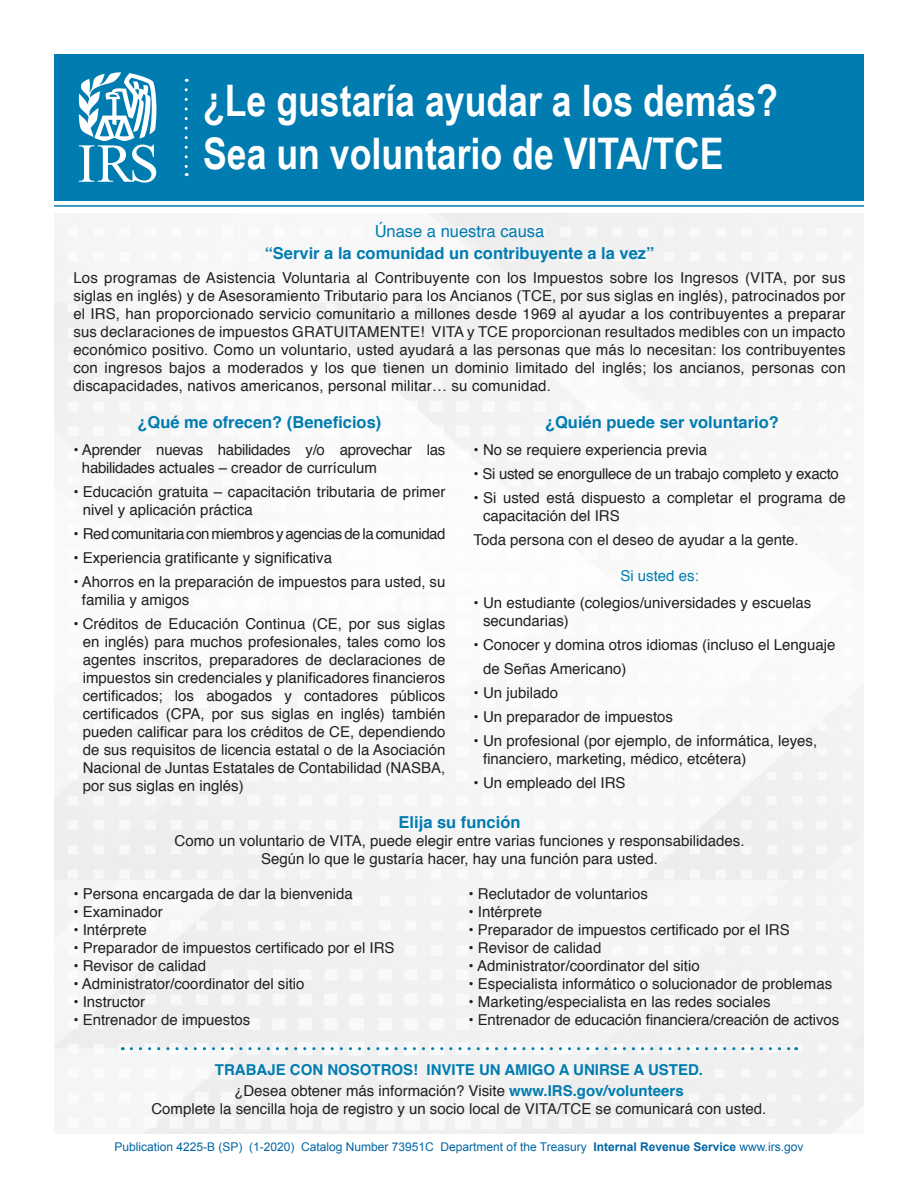
<style>
.page{position:relative;width:918px;height:1188px;background:#fff}
.page>*{position:absolute;margin:0;border:0;box-sizing:border-box;transform-origin:0 0}
.t1{font:700 43.5px/52.2px "Arial Narrow";color:#fff}
.t2{font:700 16.5px "Helvetica";color:#007cb1}
.t3{font:16.5px "Helvetica";color:#007cb1}
.t4{font:15px/18px "Helvetica";color:#231f20}
.t5{font:15px/18px "Helvetica";letter-spacing:-.02em;color:#231f20}
.t6{font:15px "Helvetica";letter-spacing:-.03em;color:#231f20}
.t7{font:700 15px "Helvetica";color:#007cb1}
.t8{font:15px "Helvetica";color:#007cb1}
.t9{font:12px "Arial";color:#0065a4}
.s1{font-weight:700;color:#007cb1}
.s2{font-weight:700}
</style>
<div class="page">
<div style="left:54px;top:54px;width:810px;height:147px;background:#007cb1"></div>
<svg style="left:79px;top:72px;width:77px;height:111px"></svg>
<svg style="left:185px;top:90px;width:3px;height:86px"></svg>
<hr style="left:54px;top:205px;width:810px;height:2px;background:#007cb1">
<div style="left:54px;top:214px;width:810px;height:920px;background:#f6f6f6"></div>
<svg style="left:131px;top:1047px;width:666px;height:3px"></svg>
<h1 class="t1" style="left:203px;top:73px;width:576px">¿Le gustaría ayudar a los demás?<br>Sea un voluntario de VITA/TCE</h1>
<h2 class="t3" style="left:375px;top:219px;width:171px">Únase a nuestra causa</h2>
<h3 class="t2" style="left:265px;top:240px;width:391px">“Servir a la comunidad un contribuyente a la vez”</h3>
<p class="t4" style="left:73px;top:269px;width:774px;text-align:justify">Los programas de Asistencia Voluntaria al Contribuyente con los Impuestos sobre los Ingresos (VITA, por sus siglas en inglés) y de Asesoramiento Tributario para los Ancianos (TCE, por sus siglas en inglés), patrocinados por el IRS, han proporcionado servicio comunitario a millones desde 1969 al ayudar a los contribuyentes a preparar sus declaraciones de impuestos GRATUITAMENTE! VITA y TCE proporcionan resultados medibles con un impacto económico positivo. Como un voluntario, usted ayudará a las personas que más lo necesitan: los contribuyentes con ingresos bajos a moderados y los que tienen un dominio limitado del inglés; los ancianos, personas con discapacidades, nativos americanos, personal militar… su comunidad.</p>
<h3 class="t2" style="left:137px;top:409px;width:245px">¿Qué me ofrecen? (Beneficios)</h3>
<p class="t5" style="left:82px;top:441px;width:365px;text-indent:-9px">• Aprender nuevas habilidades y/o aprovechar las habilidades actuales – creador de currículum</p>
<p class="t4" style="left:83px;top:483px;width:364px;text-indent:-9px">• Educación gratuita – capacitación tributaria de primer nivel y aplicación práctica</p>
<p class="t6" style="left:73px;top:522px;width:374px">• Red comunitaria con miembros y agencias de la comunidad</p>
<p class="t4" style="left:73px;top:549px;width:260px">• Experiencia gratificante y significativa</p>
<p class="t4" style="left:82px;top:573px;width:365px;text-indent:-9px">• Ahorros en la preparación de impuestos para usted, su familia y amigos</p>
<p class="t4" style="left:83px;top:615px;width:364px;text-align:justify;text-indent:-9px">• Créditos de Educación Continua (CE, por sus siglas en inglés) para muchos profesionales, tales como los agentes inscritos, preparadores de declaraciones de impuestos sin credenciales y planificadores financieros certificados; los abogados y contadores públicos certificados (CPA, por sus siglas en inglés) también pueden calificar para los créditos de CE, dependiendo de sus requisitos de licencia estatal o de la Asociación Nacional de Juntas Estatales de Contabilidad (NASBA, por sus siglas en inglés)</p>
<h3 class="t2" style="left:545px;top:409px;width:235px">¿Quién puede ser voluntario?</h3>
<p class="t4" style="left:474px;top:441px;width:235px">• No se requiere experiencia previa</p>
<p class="t5" style="left:474px;top:465px;width:367px">• Si usted se enorgullece de un trabajo completo y exacto</p>
<p class="t4" style="left:483px;top:489px;width:364px;text-indent:-9px">• Si usted está dispuesto a completar el programa de capacitación del IRS</p>
<p class="t4" style="left:474px;top:531px;width:327px">Toda persona con el deseo de ayudar a la gente.</p>
<h4 class="t8" style="left:620px;top:564px;width:80px">Si usted es:</h4>
<p class="t4" style="left:483px;top:594px;width:330px;text-indent:-9px">• Un estudiante (colegios/universidades y escuelas secundarias)</p>
<p class="t4" style="left:483px;top:633px;width:354px;line-height:24px;text-indent:-9px">• Conocer y domina otros idiomas (incluso el Lenguaje de Señas Americano)</p>
<p class="t4" style="left:474px;top:684px;width:86px">• Un jubilado</p>
<p class="t4" style="left:474px;top:708px;width:201px">• Un preparador de impuestos</p>
<p class="t4" style="left:483px;top:732px;width:336px;text-indent:-9px">• Un profesional (por ejemplo, de informática, leyes, financiero, marketing, médico, etcétera)</p>
<p class="t4" style="left:474px;top:774px;width:153px">• Un empleado del IRS</p>
<h3 class="t2" style="left:399px;top:809px;width:123px">Elija su función</h3>
<p class="t4" style="left:175px;top:832px;width:572px;text-align:center">Como un voluntario de VITA, puede elegir entre varias funciones y responsabilidades.<br>Según lo que le gustaría hacer, hay una función para usted.</p>
<p class="t4" style="left:73px;top:885px;width:281px">• Persona encargada de dar la bienvenida</p>
<p class="t4" style="left:73px;top:903px;width:91px">• Examinador</p>
<p class="t4" style="left:73px;top:921px;width:75px">• Intérprete</p>
<p class="t4" style="left:73px;top:939px;width:323px">• Preparador de impuestos certificado por el IRS</p>
<p class="t4" style="left:73px;top:957px;width:134px">• Revisor de calidad</p>
<p class="t4" style="left:73px;top:975px;width:233px">• Administrator/coordinator del sitio</p>
<p class="t4" style="left:73px;top:993px;width:73px">• Instructor</p>
<p class="t4" style="left:73px;top:1011px;width:178px">• Entrenador de impuestos</p>
<p class="t4" style="left:469px;top:885px;width:181px">• Reclutador de voluntarios</p>
<p class="t4" style="left:469px;top:903px;width:75px">• Intérprete</p>
<p class="t4" style="left:469px;top:921px;width:323px">• Preparador de impuestos certificado por el IRS</p>
<p class="t4" style="left:469px;top:939px;width:134px">• Revisor de calidad</p>
<p class="t4" style="left:469px;top:957px;width:233px">• Administrator/coordinator del sitio</p>
<p class="t4" style="left:469px;top:975px;width:365px">• Especialista informático o solucionador de problemas</p>
<p class="t4" style="left:469px;top:993px;width:304px">• Marketing/especialista en las redes sociales</p>
<p class="t4" style="left:469px;top:1011px;width:372px">• Entrenador de educación financiera/creación de activos</p>
<p class="t7" style="left:215px;top:1058px;width:490px">TRABAJE CON NOSOTROS! INVITE UN AMIGO A UNIRSE A USTED.</p>
<p class="t4" style="left:234px;top:1082px;width:451px">¿Desea obtener más información? Visite <span class="s1">www.IRS.gov/volunteers</span></p>
<p class="t4" style="left:151px;top:1100px;width:617px">Complete la sencilla hoja de registro y un socio local de VITA/TCE se comunicará con usted.</p>
<p class="t9" style="left:115px;top:1139px;width:321px">Publication 4225-B (SP) (1-2020) Catalog Number 73951C</p>
<p class="t9" style="left:441px;top:1139px;width:364px">Department of the Treasury <span class="s2">Internal Revenue Service</span> www.irs.gov</p>
</div>
